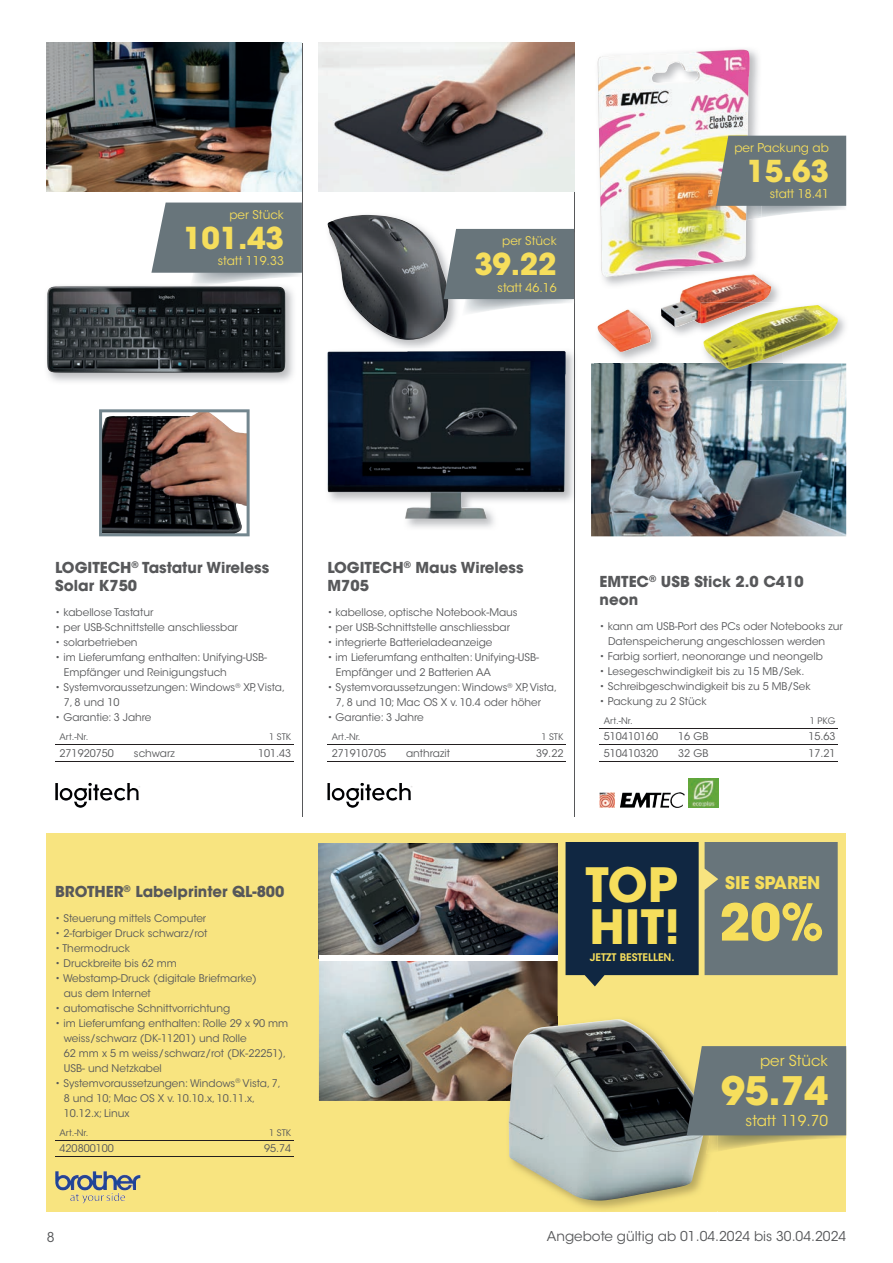
<style>
.page{position:relative;width:893px;height:1263px;background:#fff}
.page>*{position:absolute;margin:0;border:0;box-sizing:border-box;transform-origin:0 0}
.t1{font:700 50.4px "ITC Avant Garde Std";color:#f6de5c}
.t2{font:700 46.95px/41.7px "ITC Avant Garde Std";letter-spacing:.005em;color:#f6de5c}
.t3{font:700 39px "ITC Avant Garde Std";color:#f6de5c}
.t4{font:700 30px "ITC Avant Garde Std";letter-spacing:-.01em;color:#f6de5c}
.t5{font:700 17.4px "ITC Avant Garde Std";letter-spacing:-.01em;color:#f6de5c}
.t6{font:700 15px/18px "ITC Avant Garde Std";color:#57585a}
.t7{font:15px "ITC Avant Garde Std";color:#f6de5c}
.t8{font:13.5px "ITC Avant Garde Std";color:#57585a}
.t9{font:12px "ITC Avant Garde Std";color:#f6de5c}
.t10{font:10.5px/15px "ITC Avant Garde Std";color:#57585a}
.t11{font:600 10.5px "ITC Avant Garde Std";color:#f6de5c}
.t12{font:9px "ITC Avant Garde Std";color:#57585a}
</style>
<div class="page">
<hr style="left:574px;top:43px;width:1px;height:773px;background:#57585a">
<hr style="left:302px;top:43px;width:1px;height:773px;background:#57585a">
<div style="left:47px;top:833px;width:799px;height:379px;background:#f8e480"></div>
<img style="left:591px;top:363px;width:255px;height:173px">
<img style="left:55px;top:783px;width:85px;height:18px">
<div style="left:705px;top:842px;width:133px;height:133px;background:#68757b"></div>
<img style="left:55px;top:1171px;width:21px;height:19px">
<img style="left:327px;top:783px;width:85px;height:18px">
<img style="left:761px;top:206px;width:85px;height:11px">
<img style="left:600px;top:792px;width:85px;height:16px">
<img style="left:689px;top:778px;width:30px;height:30px">
<img style="left:48px;top:287px;width:245px;height:95px">
<img style="left:47px;top:286px;width:238px;height:87px">
<img style="left:363px;top:214px;width:97px;height:134px">
<img style="left:327px;top:215px;width:121px;height:125px">
<img style="left:47px;top:43px;width:255px;height:148px">
<svg style="left:99px;top:409px;width:151px;height:127px;background:#62514d"></svg>
<img style="left:319px;top:43px;width:255px;height:148px">
<img style="left:327px;top:351px;width:239px;height:168px">
<img style="left:597px;top:50px;width:164px;height:218px">
<img style="left:749px;top:206px;width:12px;height:14px">
<img style="left:598px;top:49px;width:151px;height:222px">
<img style="left:595px;top:363px;width:106px;height:1px">
<img style="left:602px;top:271px;width:49px;height:3px">
<img style="left:598px;top:274px;width:173px;height:78px">
<img style="left:701px;top:363px;width:145px;height:18px">
<img style="left:701px;top:302px;width:77px;height:62px">
<img style="left:701px;top:302px;width:58px;height:21px">
<img style="left:703px;top:305px;width:135px;height:65px">
<img style="left:319px;top:843px;width:239px;height:258px">
<div style="left:319px;top:955px;width:239px;height:6px;background:#fff"></div>
<img style="left:508px;top:1120px;width:210px;height:92px">
<img style="left:706px;top:1135px;width:12px;height:19px">
<img style="left:506px;top:1016px;width:52px;height:85px">
<img style="left:509px;top:1019px;width:197px;height:181px">
<svg style="left:151px;top:203px;width:151px;height:70px;background:#6f7c81"></svg>
<hr style="left:55px;top:744px;width:75px;height:1px;background:#231f20">
<hr style="left:130px;top:744px;width:117px;height:1px;background:#231f20">
<hr style="left:247px;top:744px;width:46px;height:1px;background:#231f20">
<hr style="left:55px;top:761px;width:75px;height:1px;background:#231f20">
<hr style="left:130px;top:761px;width:117px;height:1px;background:#231f20">
<hr style="left:247px;top:761px;width:46px;height:1px;background:#231f20">
<svg style="left:566px;top:842px;width:133px;height:144px;background:#203446"></svg>
<div style="left:687px;top:1046px;width:159px;height:89px;background:#68757b"></div>
<hr style="left:55px;top:1140px;width:192px;height:1px;background:#231f20">
<hr style="left:247px;top:1140px;width:46px;height:1px;background:#231f20">
<hr style="left:55px;top:1156px;width:192px;height:1px;background:#231f20">
<hr style="left:247px;top:1156px;width:46px;height:1px;background:#231f20">
<div style="left:444px;top:229px;width:130px;height:70px;background:#68757b"></div>
<hr style="left:327px;top:744px;width:75px;height:1px;background:#231f20">
<hr style="left:402px;top:744px;width:117px;height:1px;background:#231f20">
<hr style="left:519px;top:744px;width:47px;height:1px;background:#231f20">
<hr style="left:327px;top:761px;width:75px;height:1px;background:#231f20">
<hr style="left:402px;top:761px;width:117px;height:1px;background:#231f20">
<hr style="left:519px;top:761px;width:47px;height:1px;background:#231f20">
<div style="left:716px;top:136px;width:130px;height:70px;background:#68757b"></div>
<hr style="left:600px;top:728px;width:74px;height:1px;background:#231f20">
<hr style="left:674px;top:728px;width:117px;height:1px;background:#231f20">
<hr style="left:791px;top:728px;width:47px;height:1px;background:#231f20">
<hr style="left:600px;top:744px;width:74px;height:1px;background:#231f20">
<hr style="left:674px;top:744px;width:117px;height:1px;background:#231f20">
<hr style="left:791px;top:744px;width:47px;height:1px;background:#231f20">
<hr style="left:600px;top:761px;width:74px;height:1px;background:#231f20">
<hr style="left:674px;top:761px;width:117px;height:1px;background:#231f20">
<hr style="left:791px;top:761px;width:47px;height:1px;background:#231f20">
<p class="t9" style="left:229px;top:207px;width:56px">per Stück</p>
<h3 class="t4" style="left:183px;top:218px;width:102px">101.43</h3>
<p class="t9" style="left:218px;top:254px;width:68px">statt 119.33</p>
<p class="t9" style="left:502px;top:234px;width:56px">per Stück</p>
<h3 class="t4" style="left:474px;top:245px;width:84px">39.22</h3>
<p class="t9" style="left:498px;top:280px;width:61px">statt 46.16</p>
<p class="t9" style="left:734px;top:140px;width:96px">per Packung ab</p>
<h3 class="t4" style="left:747px;top:151px;width:84px">15.63</h3>
<p class="t9" style="left:770px;top:187px;width:61px">statt 18.41</p>
<h3 class="t6" style="left:55px;top:559px;width:215px">LOGITECH<sup>®</sup> Tastatur Wireless<br>Solar K750</h3>
<p class="t10" style="left:55px;top:605px;width:100px">• kabellose Tastatur</p>
<p class="t10" style="left:55px;top:620px;width:184px">• per USB-Schnittstelle anschliessbar</p>
<p class="t10" style="left:55px;top:635px;width:84px">• solarbetrieben</p>
<p class="t10" style="left:64px;top:650px;width:205px;text-indent:-9px">• im Lieferumfang enthalten: Unifying-USB-<br>Empfänger und Reinigungstuch</p>
<p class="t10" style="left:64px;top:680px;width:223px;text-indent:-9px">• Systemvoraussetzungen: Windows<sup>®</sup> XP, Vista,<br>7, 8 und 10</p>
<p class="t10" style="left:55px;top:710px;width:98px">• Garantie: 3 Jahre</p>
<p class="t12" style="left:60px;top:732px;width:30px">Art.-Nr.</p>
<p class="t12" style="left:269px;top:732px;width:24px">1 STK</p>
<p class="t10" style="left:60px;top:746px;width:56px">271920750</p>
<p class="t10" style="left:134px;top:746px;width:43px">schwarz</p>
<p class="t10" style="left:258px;top:746px;width:35px">101.43</p>
<h3 class="t6" style="left:327px;top:559px;width:198px">LOGITECH<sup>®</sup> Maus Wireless<br>M705</h3>
<p class="t10" style="left:327px;top:605px;width:192px">• kabellose, optische Notebook-Maus</p>
<p class="t10" style="left:327px;top:620px;width:184px">• per USB-Schnittstelle anschliessbar</p>
<p class="t10" style="left:327px;top:635px;width:166px">• integrierte Batterieladeanzeige</p>
<p class="t10" style="left:336px;top:650px;width:205px;text-indent:-9px">• im Lieferumfang enthalten: Unifying-USB-<br>Empfänger und 2 Batterien AA</p>
<p class="t10" style="left:336px;top:680px;width:223px;text-indent:-9px">• Systemvoraussetzungen: Windows<sup>®</sup> XP, Vista,<br>7, 8 und 10; Mac OS X v. 10.4 oder höher</p>
<p class="t10" style="left:327px;top:710px;width:98px">• Garantie: 3 Jahre</p>
<p class="t12" style="left:332px;top:732px;width:30px">Art.-Nr.</p>
<p class="t12" style="left:541px;top:732px;width:24px">1 STK</p>
<p class="t10" style="left:332px;top:746px;width:56px">271910705</p>
<p class="t10" style="left:406px;top:746px;width:45px">anthrazit</p>
<p class="t10" style="left:536px;top:746px;width:29px">39.22</p>
<h3 class="t6" style="left:600px;top:572px;width:206px">EMTEC<sup>®</sup> USB Stick 2.0 C410 neon</h3>
<p class="t10" style="left:608px;top:619px;width:236px;text-indent:-9px">• kann am USB-Port des PCs oder Notebooks zur<br>Datenspeicherung angeschlossen werden</p>
<p class="t10" style="left:600px;top:649px;width:225px">• Farbig sortiert, neonorange und neongelb</p>
<p class="t10" style="left:600px;top:664px;width:207px">• Lesegeschwindigkeit bis zu 15 MB/Sek.</p>
<p class="t10" style="left:600px;top:679px;width:213px">• Schreibgeschwindigkeit bis zu 5 MB/Sek</p>
<p class="t10" style="left:600px;top:694px;width:109px">• Packung zu 2 Stück</p>
<p class="t12" style="left:604px;top:715px;width:30px">Art.-Nr.</p>
<p class="t12" style="left:810px;top:715px;width:27px">1 PKG</p>
<p class="t10" style="left:604px;top:729px;width:56px">510410160</p>
<p class="t10" style="left:678px;top:729px;width:32px">16 GB</p>
<p class="t10" style="left:808px;top:729px;width:29px">15.63</p>
<p class="t10" style="left:604px;top:746px;width:56px">510410320</p>
<p class="t10" style="left:678px;top:746px;width:32px">32 GB</p>
<p class="t10" style="left:808px;top:746px;width:29px">17.21</p>
<h3 class="t6" style="left:55px;top:882px;width:231px">BROTHER<sup>®</sup> Labelprinter QL-800</h3>
<p class="t10" style="left:55px;top:910px;width:153px">• Steuerung mittels Computer</p>
<p class="t10" style="left:55px;top:925px;width:154px">• 2-farbiger Druck schwarz/rot</p>
<p class="t10" style="left:55px;top:940px;width:76px">• Thermodruck</p>
<p class="t10" style="left:55px;top:955px;width:123px">• Druckbreite bis 62 mm</p>
<p class="t10" style="left:64px;top:970px;width:195px;text-indent:-9px">• Webstamp-Druck (digitale Briefmarke) aus dem Internet</p>
<p class="t10" style="left:55px;top:1000px;width:176px">• automatische Schnittvorrichtung</p>
<p class="t10" style="left:64px;top:1015px;width:226px;text-indent:-9px">• im Lieferumfang enthalten: Rolle 29 x 90 mm weiss/schwarz (DK-11201) und Rolle<br>62 mm x 5 m weiss/schwarz/rot (DK-22251), USB- und Netzkabel</p>
<p class="t10" style="left:64px;top:1075px;width:219px;text-indent:-9px">• Systemvoraussetzungen: Windows<sup>®</sup> Vista, 7,<br>8 und 10; Mac OS X v. 10.10.x, 10.11.x,<br>10.12.x; Linux</p>
<p class="t12" style="left:60px;top:1127px;width:30px">Art.-Nr.</p>
<p class="t12" style="left:269px;top:1127px;width:24px">1 STK</p>
<p class="t10" style="left:60px;top:1141px;width:56px">420800100</p>
<p class="t10" style="left:264px;top:1141px;width:29px">95.74</p>
<h2 class="t2" style="left:585px;top:863px;width:96px">TOP<br>HIT!</h2>
<p class="t11" style="left:590px;top:951px;width:86px">JETZT BESTELLEN.</p>
<h3 class="t5" style="left:725px;top:872px;width:97px">SIE SPAREN</h3>
<h1 class="t1" style="left:719px;top:889px;width:106px">20%</h1>
<h3 class="t7" style="left:760px;top:1052px;width:70px">per Stück</h3>
<h3 class="t3" style="left:721px;top:1066px;width:109px">95.74</h3>
<h3 class="t7" style="left:746px;top:1112px;width:84px">statt 119.70</h3>
<p class="t8" style="left:47px;top:1229px;width:9px">8</p>
<p class="t8" style="left:547px;top:1228px;width:301px">Angebote gültig ab 01.04.2024 bis 30.04.2024</p>
</div>
